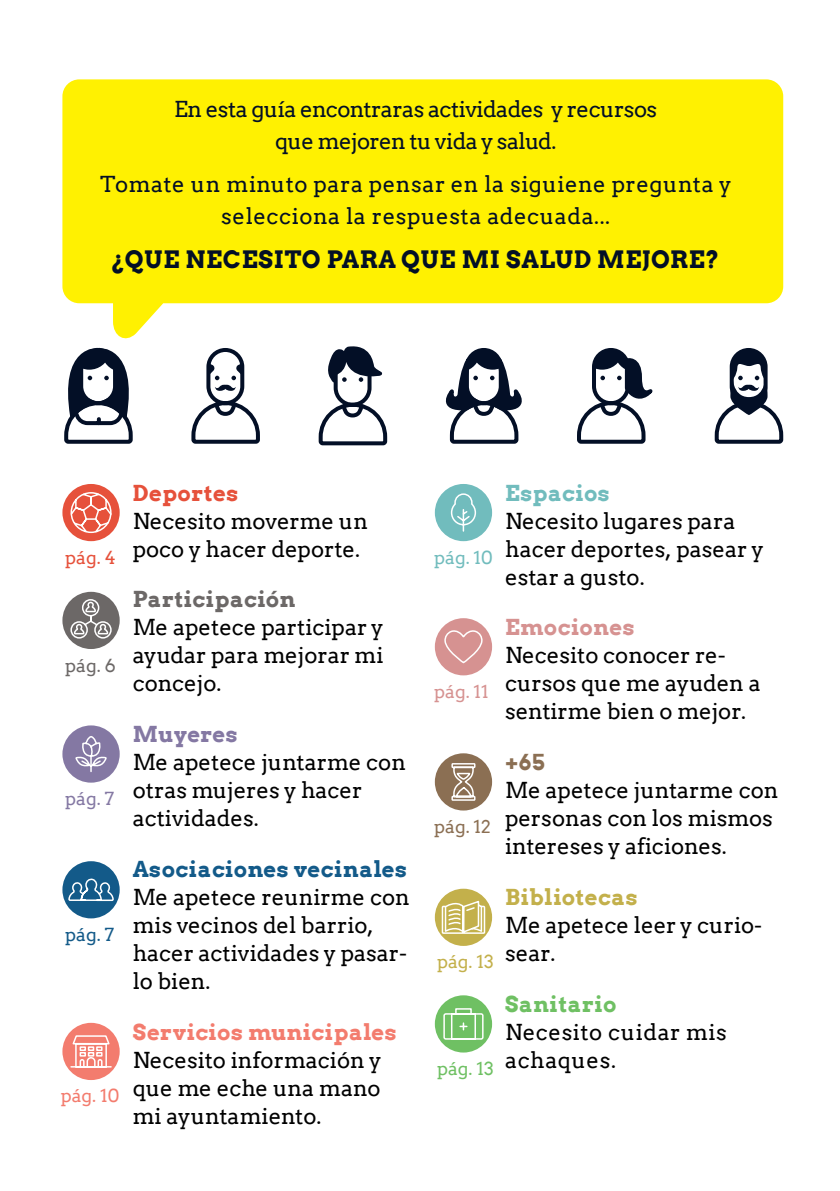
<style>
.page{position:relative;width:840px;height:1191px;background:#fff}
.page>*{position:absolute;margin:0;border:0;box-sizing:border-box;transform-origin:0 0}
.t1{font:700 24px "Arvo";letter-spacing:.025em;color:#030f26}
.Indice_texto{font:22px/28px "Arvo";color:#000}
.t2{font:22px/32px "Arvo";letter-spacing:.015em;color:#030f26;text-align:center}
.t3{font:22px/32px "Arvo";letter-spacing:-.025em;color:#030f26;text-align:center}
.Indice_texto-2{font:22px/28px "Arvo";letter-spacing:.025em;color:#000}
.Indice_titulo{font:700 22px "Arvo";letter-spacing:.025em;color:#135a89}
.Indice_titulo-2{font:700 22px "Arvo";letter-spacing:.025em;color:#f37c6e}
.Indice_titulo-3{font:700 22px "Arvo";letter-spacing:.025em;color:#6c6867}
.Indice_titulo-4{font:700 22px "Arvo";letter-spacing:.025em;color:#c3b04b}
.Indice_titulo-5{font:700 22px "Arvo";letter-spacing:.025em;color:#d69291}
.Indice_titulo-6{font:700 22px "Arvo";letter-spacing:.025em;color:#6fc063}
.Indice_titulo-7{font:700 22px "Arvo";letter-spacing:.025em;color:#e6513b}
.Indice_titulo-8{font:700 22px "Arvo";letter-spacing:.025em;color:#71bcbd}
.Indice_titulo-9{font:700 22px "Arvo";letter-spacing:.015em;color:#8478a3}
.Indice_titulo-10{font:700 22px "Arvo";color:#8b6f53}
.t4{font:18px "Arvo";color:#d69291}
.t5{font:18px "Arvo";color:#71bcbd}
.t6{font:18px "Arvo";color:#8b6f53}
.t7{font:18px "Arvo";color:#c3b04b}
.t8{font:18px "Arvo";color:#6fc063}
.t9{font:18px "Arvo";color:#f37c6e}
.t10{font:18px "Arvo";color:#e6513b}
.t11{font:18px "Arvo";color:#6c6867}
.t12{font:18px "Arvo";color:#8478a3}
.t13{font:18px "Arvo";color:#135a89}
</style>
<div class="page">
<div style="left:62px;top:484px;width:58px;height:57px;background:#e6513b;border-radius:50%"></div>
<svg style="left:69px;top:491px;width:44px;height:43px"></svg>
<div style="left:62px;top:592px;width:58px;height:57px;background:#6c6867;border-radius:50%"></div>
<svg style="left:70px;top:598px;width:42px;height:51px"></svg>
<div style="left:434px;top:484px;width:58px;height:57px;background:#71bcbd;border-radius:50%"></div>
<div style="left:62px;top:725px;width:58px;height:57px;background:#8478a3;border-radius:50%"></div>
<div style="left:434px;top:618px;width:58px;height:57px;background:#d69291;border-radius:50%"></div>
<div style="left:434px;top:753px;width:58px;height:57px;background:#8b6f53;border-radius:50%"></div>
<div style="left:434px;top:888px;width:58px;height:58px;background:#c3b04b;border-radius:50%"></div>
<div style="left:434px;top:995px;width:58px;height:57px;background:#6fc063;border-radius:50%"></div>
<svg style="left:75px;top:736px;width:32px;height:36px"></svg>
<div style="left:62px;top:861px;width:58px;height:57px;background:#135a89;border-radius:50%"></div>
<svg style="left:67px;top:878px;width:48px;height:41px"></svg>
<svg style="left:450px;top:493px;width:26px;height:39px"></svg>
<div style="left:62px;top:1022px;width:58px;height:58px;background:#f37c6e;border-radius:50%"></div>
<svg style="left:443px;top:1008px;width:41px;height:32px"></svg>
<svg style="left:444px;top:630px;width:39px;height:34px"></svg>
<svg style="left:70px;top:1035px;width:42px;height:33px"></svg>
<svg style="left:440px;top:899px;width:45px;height:35px"></svg>
<svg style="left:451px;top:763px;width:25px;height:38px"></svg>
<svg style="left:62px;top:79px;width:720px;height:260px;background:#fff223"></svg>
<svg style="left:318px;top:346px;width:70px;height:100px"></svg>
<svg style="left:191px;top:348px;width:69px;height:96px"></svg>
<svg style="left:445px;top:350px;width:77px;height:94px"></svg>
<svg style="left:64px;top:347px;width:69px;height:97px"></svg>
<svg style="left:714px;top:348px;width:70px;height:96px"></svg>
<svg style="left:577px;top:350px;width:76px;height:94px"></svg>
<p class="t3" style="left:174px;top:93px;width:484px">En esta guía encontraras actividades y recursos que mejoren tu vida y salud.</p>
<p class="t2" style="left:100px;top:169px;width:632px">Tomate un minuto para pensar en la siguiene pregunta y selecciona la respuesta adecuada...</p>
<p class="t1" style="left:112px;top:245px;width:608px">¿QUE NECESITO PARA QUE MI SALUD MEJORE?</p>
<p class="t10" style="left:65px;top:547px;width:52px">pág. 4</p>
<p class="t11" style="left:65px;top:655px;width:52px">pág. 6</p>
<p class="t12" style="left:65px;top:788px;width:50px">pág. 7</p>
<p class="t13" style="left:65px;top:924px;width:50px">pág. 7</p>
<p class="t9" style="left:61px;top:1085px;width:60px">pág. 10</p>
<p class="Indice_titulo-7" style="left:133px;top:480px;width:107px">Deportes</p>
<p class="Indice_texto" style="left:133px;top:507px;width:237px">Necesito moverme un poco y hacer deporte.</p>
<p class="Indice_titulo-3" style="left:133px;top:587px;width:164px">Participación</p>
<p class="Indice_texto" style="left:133px;top:614px;width:252px;text-align:justify">Me apetece participar y ayudar para mejorar mi concejo.</p>
<p class="Indice_titulo-9" style="left:133px;top:721px;width:106px">Muyeres</p>
<p class="Indice_texto" style="left:133px;top:748px;width:275px">Me apetece juntarme con otras mujeres y hacer actividades.</p>
<p class="Indice_titulo" style="left:133px;top:856px;width:276px">Asociaciones vecinales</p>
<p class="Indice_texto" style="left:133px;top:883px;width:278px">Me apetece reunirme con mis vecinos del barrio, hacer actividades y pasar&shy;lo bien.</p>
<p class="Indice_titulo-2" style="left:133px;top:1019px;width:265px">Servicios municipales</p>
<p class="Indice_texto" style="left:133px;top:1046px;width:250px;text-align:justify">Necesito información y que me eche una mano mi ayuntamiento.</p>
<p class="t5" style="left:434px;top:547px;width:60px">pág. 10</p>
<p class="t4" style="left:434px;top:681px;width:56px">pág. 11</p>
<p class="t6" style="left:434px;top:816px;width:58px">pág. 12</p>
<p class="t7" style="left:437px;top:951px;width:58px">pág. 13</p>
<p class="t8" style="left:437px;top:1058px;width:58px">pág. 13</p>
<p class="Indice_titulo-8" style="left:505px;top:480px;width:106px">Espacios</p>
<p class="Indice_texto" style="left:505px;top:507px;width:260px">Necesito lugares para hacer deportes, pasear y estar a gusto.</p>
<p class="Indice_titulo-5" style="left:505px;top:615px;width:131px">Emociones</p>
<p class="Indice_texto" style="left:505px;top:642px;width:257px">Necesito conocer re&shy;cursos que me ayuden a sentirme bien o mejor.</p>
<p class="Indice_titulo-10" style="left:505px;top:749px;width:41px">+65</p>
<p class="Indice_texto" style="left:505px;top:776px;width:275px">Me apetece juntarme con personas con los mismos intereses y aficiones.</p>
<p class="Indice_titulo-4" style="left:505px;top:884px;width:134px">Bibliotecas</p>
<p class="Indice_texto" style="left:505px;top:911px;width:258px">Me apetece leer y curio&shy;sear.</p>
<p class="Indice_titulo-6" style="left:505px;top:991px;width:113px">Sanitario</p>
<p class="Indice_texto-2" style="left:505px;top:1018px;width:223px">Necesito cuidar mis achaques.</p>
</div>
